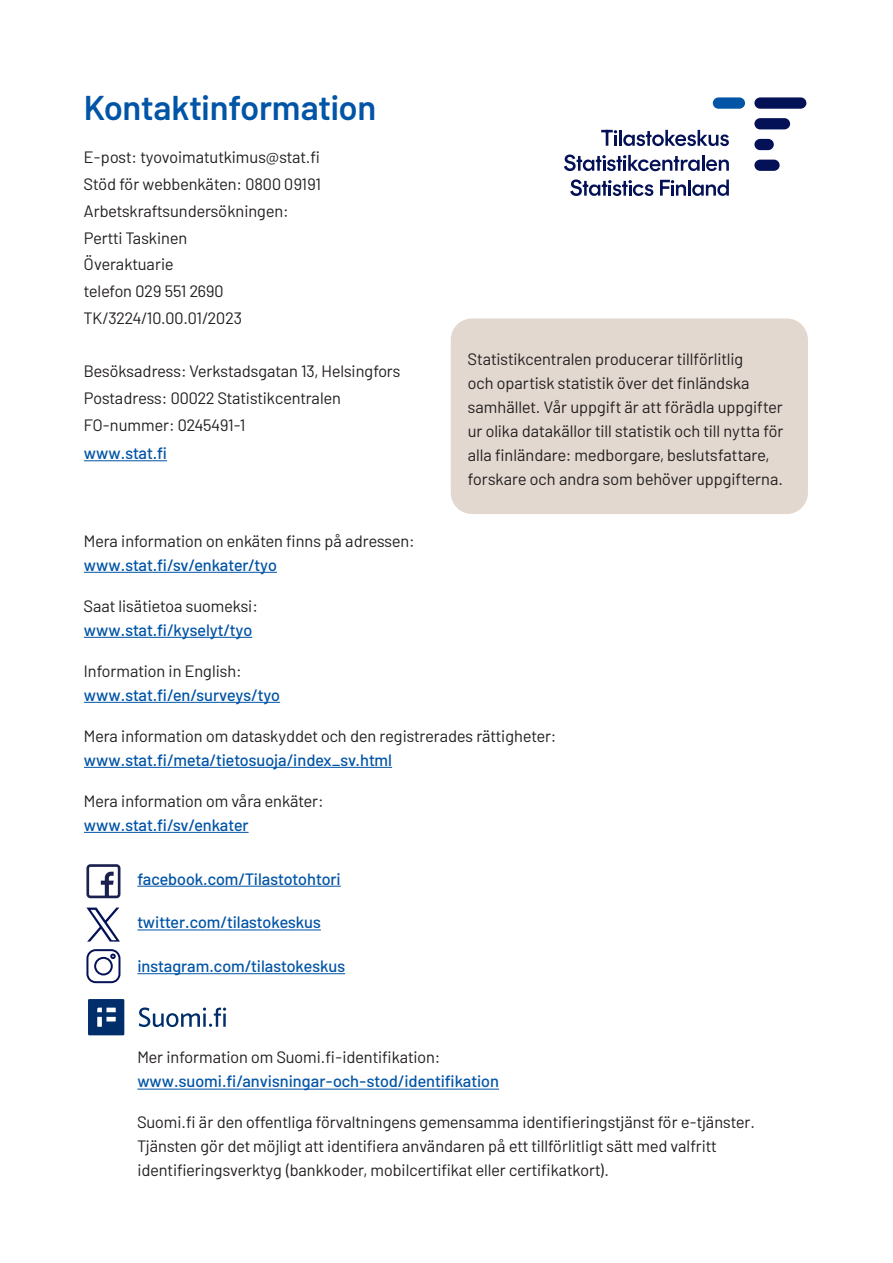
<style>
.page{position:relative;width:893px;height:1263px;background:#fff}
.page>*{position:absolute;margin:0;border:0;box-sizing:border-box;transform-origin:0 0}
.H1_Otsikko{font:600 34.5px "Barlow";letter-spacing:-.005em;color:#0154a6}
.p_leipis{font:16.5px/24px "Barlow";color:#231f20}
.P_yhteystiedot_leipis{font:16.5px "Barlow";color:#231f20}
.P_laatikko_leipis{font:16.5px/24px "Barlow";color:#231f20}
.p_leipis-2{font:500 16.5px/24px "Barlow";color:#0154a6}
.P_linkkilstaus_alaosa{font:500 16.5px "Barlow";color:#0154a6}
.s1{font-weight:400;color:#231f20}
</style>
<div class="page">
<hr style="left:84px;top:460px;width:83px;height:1px;background:#0154a6">
<div style="left:451px;top:318px;width:357px;height:196px;background:#e3d8cf;border-radius:21px"></div>
<hr style="left:84px;top:572px;width:193px;height:1px;background:#0154a6">
<hr style="left:84px;top:637px;width:168px;height:1px;background:#0154a6">
<hr style="left:84px;top:702px;width:196px;height:1px;background:#0154a6">
<hr style="left:84px;top:767px;width:308px;height:1px;background:#0154a6">
<hr style="left:84px;top:832px;width:165px;height:1px;background:#0154a6">
<hr style="left:137px;top:886px;width:204px;height:1px;background:#0154a6">
<hr style="left:137px;top:929px;width:184px;height:1px;background:#0154a6">
<hr style="left:137px;top:973px;width:208px;height:1px;background:#0154a6">
<hr style="left:137px;top:1089px;width:362px;height:1px;background:#0154a6">
<div style="left:88px;top:999px;width:36px;height:36px;background:#002e6b"></div>
<svg style="left:97px;top:1007px;width:19px;height:20px"></svg>
<svg style="left:139px;top:1007px;width:87px;height:20px"></svg>
<svg style="left:712px;top:97px;width:33px;height:12px"></svg>
<svg style="left:754px;top:97px;width:53px;height:12px"></svg>
<svg style="left:754px;top:118px;width:36px;height:11px"></svg>
<svg style="left:754px;top:139px;width:20px;height:11px"></svg>
<svg style="left:754px;top:160px;width:26px;height:11px"></svg>
<hr style="left:619px;top:130px;width:3px;height:16px;background:#041156">
<svg style="left:601px;top:130px;width:16px;height:16px"></svg>
<svg style="left:623px;top:130px;width:106px;height:16px"></svg>
<hr style="left:660px;top:180px;width:3px;height:16px;background:#041156">
<hr style="left:688px;top:180px;width:3px;height:16px;background:#041156">
<svg style="left:692px;top:180px;width:37px;height:16px"></svg>
<svg style="left:662px;top:180px;width:24px;height:16px"></svg>
<svg style="left:570px;top:179px;width:83px;height:17px"></svg>
<svg style="left:564px;top:155px;width:165px;height:16px"></svg>
<svg style="left:86px;top:864px;width:34px;height:34px"></svg>
<svg style="left:86px;top:949px;width:34px;height:34px"></svg>
<svg style="left:86px;top:907px;width:34px;height:34px"></svg>
<h1 class="H1_Otsikko" style="left:84px;top:82px;width:294px">Kontaktinformation</h1>
<p class="P_yhteystiedot_leipis" style="left:84px;top:145px;width:237px">E-post: tyovoimatutkimus@stat.fi</p>
<p class="P_yhteystiedot_leipis" style="left:84px;top:172px;width:238px">Stöd för webbenkäten: 0800 09191</p>
<p class="P_yhteystiedot_leipis" style="left:84px;top:199px;width:206px">Arbetskraftsundersökningen:</p>
<p class="P_yhteystiedot_leipis" style="left:84px;top:226px;width:105px">Pertti Taskinen</p>
<p class="P_yhteystiedot_leipis" style="left:84px;top:252px;width:91px">Överaktuarie</p>
<p class="P_yhteystiedot_leipis" style="left:84px;top:279px;width:141px">telefon 029 551 2690</p>
<p class="P_yhteystiedot_leipis" style="left:84px;top:306px;width:159px">TK/3224/10.00.01/2023</p>
<p class="P_yhteystiedot_leipis" style="left:84px;top:359px;width:318px">Besöksadress: Verkstadsgatan 13, Helsingfors</p>
<p class="P_yhteystiedot_leipis" style="left:84px;top:386px;width:258px">Postadress: 00022 Statistikcentralen</p>
<p class="P_yhteystiedot_leipis" style="left:84px;top:413px;width:163px">FO-nummer: 0245491-1</p>
<p class="p_leipis-2" style="left:84px;top:440px;width:85px">www.stat.fi</p>
<p class="P_laatikko_leipis" style="left:468px;top:345px;width:317px">Statistikcentralen producerar tillförlitlig<br>och opartisk statistik över det finländska samhället. Vår uppgift är att förädla uppgifter ur olika datakällor till statistik och till nytta för alla finländare: medborgare, beslutsfattare, forskare och andra som behöver uppgifterna.</p>
<p class="p_leipis" style="left:84px;top:527px;width:332px">Mera information on enkäten finns på adressen:</p>
<p class="p_leipis-2" style="left:84px;top:551px;width:194px">www.stat.fi/sv/enkater/tyo</p>
<p class="p_leipis" style="left:84px;top:592px;width:176px">Saat lisätietoa suomeksi:</p>
<p class="p_leipis-2" style="left:84px;top:616px;width:170px">www.stat.fi/kyselyt/tyo</p>
<p class="p_leipis" style="left:84px;top:657px;width:159px">Information in English:</p>
<p class="p_leipis-2" style="left:84px;top:681px;width:198px">www.stat.fi/en/surveys/tyo</p>
<p class="p_leipis" style="left:84px;top:722px;width:474px">Mera information om dataskyddet och den registrerades rättigheter:</p>
<p class="p_leipis-2" style="left:84px;top:746px;width:310px">www.stat.fi/meta/tietosuoja/index_sv.html</p>
<p class="p_leipis" style="left:84px;top:787px;width:241px">Mera information om våra enkäter:</p>
<p class="p_leipis-2" style="left:84px;top:811px;width:166px">www.stat.fi/sv/enkater</p>
<p class="P_linkkilstaus_alaosa" style="left:137px;top:866px;width:205px">facebook.com/Tilastotohtori</p>
<p class="P_linkkilstaus_alaosa" style="left:137px;top:910px;width:185px">twitter.com/tilastokeskus</p>
<p class="P_linkkilstaus_alaosa" style="left:137px;top:954px;width:209px">instagram.com/tilastokeskus</p>
<p class="p_leipis-2" style="left:137px;top:1044px;width:363px"><span class="s1">Mer information om Suomi.fi-identifikation: </span>www.suomi.fi/anvisningar-och-stod/identifikation</p>
<p class="p_leipis" style="left:137px;top:1109px;width:619px">Suomi.fi är den offentliga förvaltningens gemensamma identifieringstjänst för e-tjänster.<br>Tjänsten gör det möjligt att identifiera användaren på ett tillförlitligt sätt med valfritt identifieringsverktyg (bankkoder, mobilcertifikat eller certifikatkort).</p>
</div>
